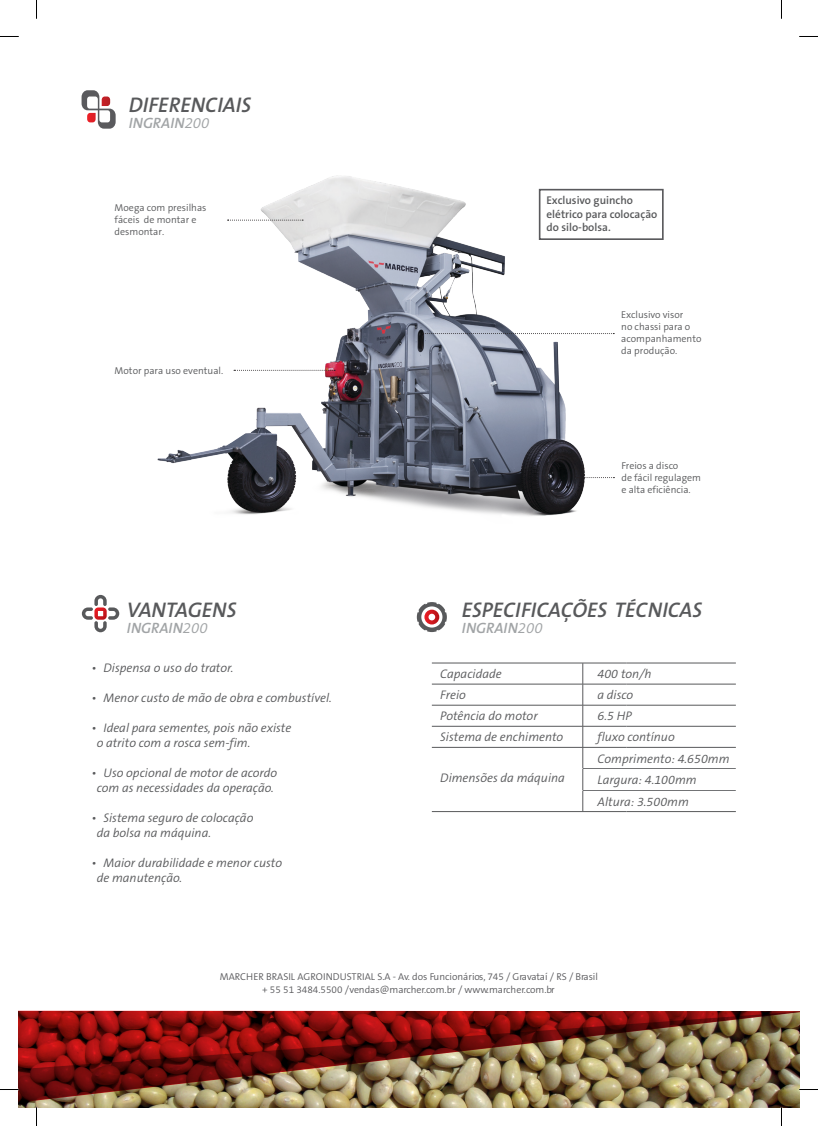
<style>
.page{position:relative;width:818px;height:1126px;background:#fff}
.page>*{position:absolute;margin:0;border:0;box-sizing:border-box;transform-origin:0 0}
.t1{font:italic 600 21.25px "The Sans B6";color:#58595b}
.t2{font:italic 600 15px "The Sans B6";color:#a1a4a6}
.t3{font:italic 300 12.5px/15px "The Sans B4";color:#58595b}
.t4{font:600 11.25px/13.5px "The Sans B6";color:#58595b}
.t5{font:300 10px/12px "The Sans B4";color:#58595b}
.t6{font:300 10px/12.5px "The Sans B4";color:#5a5a5d;text-align:center}
.s1{font-family:"The Sans B4";font-weight:300}
</style>
<div class="page">
<img style="left:157px;top:175px;width:444px;height:341px">
<svg style="left:81px;top:90px;width:35px;height:39px"></svg>
<img style="left:19px;top:1105px;width:779px;height:2px">
<img style="left:19px;top:1010px;width:779px;height:92px">
<svg style="left:82px;top:595px;width:37px;height:37px"></svg>
<svg style="left:416px;top:602px;width:30px;height:30px"></svg>
<hr style="left:431px;top:662px;width:195px;height:1px;background:#58595b">
<hr style="left:626px;top:662px;width:109px;height:1px;background:#58595b">
<hr style="left:431px;top:683px;width:195px;height:1px;background:#58595b">
<hr style="left:626px;top:683px;width:109px;height:1px;background:#58595b">
<hr style="left:431px;top:705px;width:195px;height:1px;background:#58595b">
<hr style="left:626px;top:705px;width:109px;height:1px;background:#58595b">
<hr style="left:431px;top:726px;width:195px;height:1px;background:#58595b">
<hr style="left:626px;top:726px;width:109px;height:1px;background:#58595b">
<hr style="left:431px;top:747px;width:195px;height:1px;background:#58595b">
<hr style="left:626px;top:747px;width:109px;height:1px;background:#58595b">
<hr style="left:582px;top:768px;width:153px;height:1px;background:#58595b">
<hr style="left:582px;top:790px;width:153px;height:1px;background:#58595b">
<svg style="left:582px;top:663px;width:1px;height:148px"></svg>
<hr style="left:431px;top:811px;width:195px;height:1px;background:#58595b">
<hr style="left:626px;top:811px;width:109px;height:1px;background:#58595b">
<svg style="left:227px;top:220px;width:76px;height:1px"></svg>
<svg style="left:234px;top:370px;width:101px;height:1px"></svg>
<svg style="left:422px;top:333px;width:192px;height:1px"></svg>
<div style="left:538px;top:189px;width:125px;height:51px;border:2px solid #5a5a5d"></div>
<svg style="left:576px;top:477px;width:38px;height:1px"></svg>
<svg style="left:0;top:36px;width:19px;height:1px"></svg>
<svg style="left:799px;top:36px;width:18px;height:1px"></svg>
<svg style="left:0;top:1088px;width:19px;height:2px"></svg>
<svg style="left:798px;top:1088px;width:19px;height:2px"></svg>
<svg style="left:36px;top:0;width:1px;height:19px"></svg>
<svg style="left:36px;top:1107px;width:1px;height:18px"></svg>
<p class="t1" style="left:129px;top:94px;width:124px">DIFERENCIAIS</p>
<p class="t2" style="left:129px;top:115px;width:82px">INGRAIN<span class="s1">200</span></p>
<p class="t5" style="left:114px;top:202px;width:93px">Moega com presilhas fáceis de montar e desmontar.</p>
<p class="t5" style="left:114px;top:365px;width:110px">Motor para uso eventual.</p>
<p class="t1" style="left:127px;top:598px;width:111px">VANTAGENS</p>
<p class="t2" style="left:127px;top:620px;width:82px">INGRAIN<span class="s1">200</span></p>
<p class="t3" style="left:91px;top:660px;width:143px">• Dispensa o uso do trator.</p>
<p class="t3" style="left:91px;top:690px;width:242px">• Menor custo de mão de obra e combustível.</p>
<p class="t3" style="left:97px;top:720px;width:196px;text-indent:-5px">• Ideal para sementes, pois não existe o atrito com a rosca sem-fim.</p>
<p class="t3" style="left:91px;top:765px;width:187px;text-align:center">• Uso opcional de motor de acordo com as necessidades da operação.</p>
<p class="t3" style="left:97px;top:810px;width:158px;text-indent:-5px">• Sistema seguro de colocação da bolsa na máquina.</p>
<p class="t3" style="left:97px;top:855px;width:187px;text-indent:-5px">• Maior durabilidade e menor custo de manutenção.</p>
<p class="t4" style="left:546px;top:194px;width:112px">Exclusivo guincho elétrico para colocação do silo-bolsa.</p>
<p class="t5" style="left:621px;top:309px;width:82px">Exclusivo visor<br>no chassi para o acompanhamento da produção.</p>
<p class="t5" style="left:621px;top:460px;width:81px">Freios a disco<br>de fácil regulagem e alta eficiência.</p>
<p class="t1" style="left:461px;top:598px;width:242px">ESPECIFICAÇÕES TÉCNICAS</p>
<p class="t2" style="left:461px;top:620px;width:82px">INGRAIN<span class="s1">200</span></p>
<p class="t3" style="left:440px;top:666px;width:63px">Capacidade</p>
<p class="t3" style="left:597px;top:666px;width:56px">400 ton/h</p>
<p class="t3" style="left:440px;top:688px;width:27px">Freio</p>
<p class="t3" style="left:597px;top:688px;width:37px">a disco</p>
<p class="t3" style="left:440px;top:709px;width:99px">Potência do motor</p>
<p class="t3" style="left:597px;top:709px;width:36px">6.5 HP</p>
<p class="t3" style="left:440px;top:730px;width:124px">Sistema de enchimento</p>
<p class="t3" style="left:597px;top:730px;width:79px">fluxo contínuo</p>
<p class="t3" style="left:597px;top:751px;width:133px">Comprimento: 4.650mm</p>
<p class="t3" style="left:440px;top:770px;width:126px">Dimensões da máquina</p>
<p class="t3" style="left:597px;top:772px;width:101px">Largura: 4.100mm</p>
<p class="t3" style="left:597px;top:794px;width:93px">Altura: 3.500mm</p>
<p class="t6" style="left:219px;top:970px;width:379px">MARCHER BRASIL AGROINDUSTRIAL S.A - Av. dos Funcionários, 745 / Gravataí / RS / Brasil + 55 51 3484.5500 / vendas@marcher.com.br / www.marcher.com.br</p>
</div>
